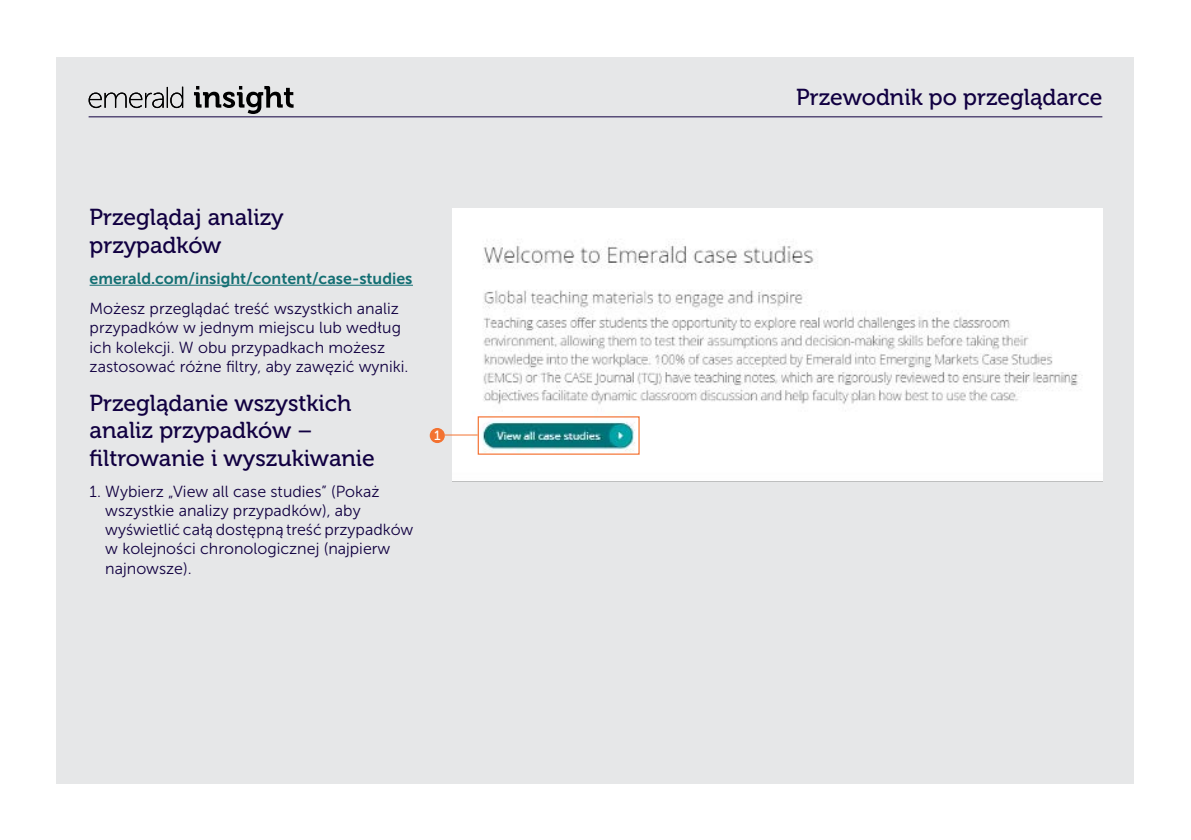
<style>
.page{position:relative;width:1191px;height:840px;background:#fff}
.page>*{position:absolute;margin:0;border:0;box-sizing:border-box;transform-origin:0 0}
.t1{font:23px/27.6px "Museo 500";color:#110041}
.t2{font:16px/19.2px "Museo Sans 300";color:#110041}
.t3{font:16px "Museo Sans 700";color:#136f73}
.t4{font:13.4px "Museo Sans 500";color:#fff}
</style>
<div class="page">
<div style="left:57px;top:57px;width:1077px;height:725px;background:#e6e7e8"></div>
<hr style="left:89px;top:116px;width:1013px;height:1px;background:#110041">
<svg style="left:89px;top:86px;width:204px;height:28px"></svg>
<hr style="left:90px;top:285px;width:323px;height:1px;background:#136f73">
<img style="left:452px;top:208px;width:650px;height:274px">
<hr style="left:445px;top:434px;width:33px;height:1px;background:#f37231">
<div style="left:430px;top:427px;width:15px;height:16px;background:#f37231;border-radius:50%"></div>
<p class="t1" style="left:90px;top:204px;width:195px">Przeglądaj analizy przypadków</p>
<p class="t3" style="left:90px;top:269px;width:324px">emerald.com/insight/content/case-studies</p>
<p class="t2" style="left:90px;top:299px;width:320px">Możesz przeglądać treść wszystkich analiz przypadków w jednym miejscu lub według ich kolekcji. W obu przypadkach możesz zastosować różne filtry, aby zawęzić wyniki.</p>
<p class="t1" style="left:90px;top:389px;width:287px">Przeglądanie wszystkich analiz przypadków – filtrowanie i wyszukiwanie</p>
<p class="t2" style="left:105px;top:481px;width:310px;text-indent:-16px">1. Wybierz „View all case studies” (Pokaż wszystkie analizy przypadków), aby wyświetlić całą dostępną treść przypadków w kolejności chronologicznej (najpierw najnowsze).</p>
<p class="t4" style="left:434px;top:428px;width:8px">1</p>
<h1 class="t1" style="left:796px;top:84px;width:307px">Przewodnik po przeglądarce</h1>
</div>
